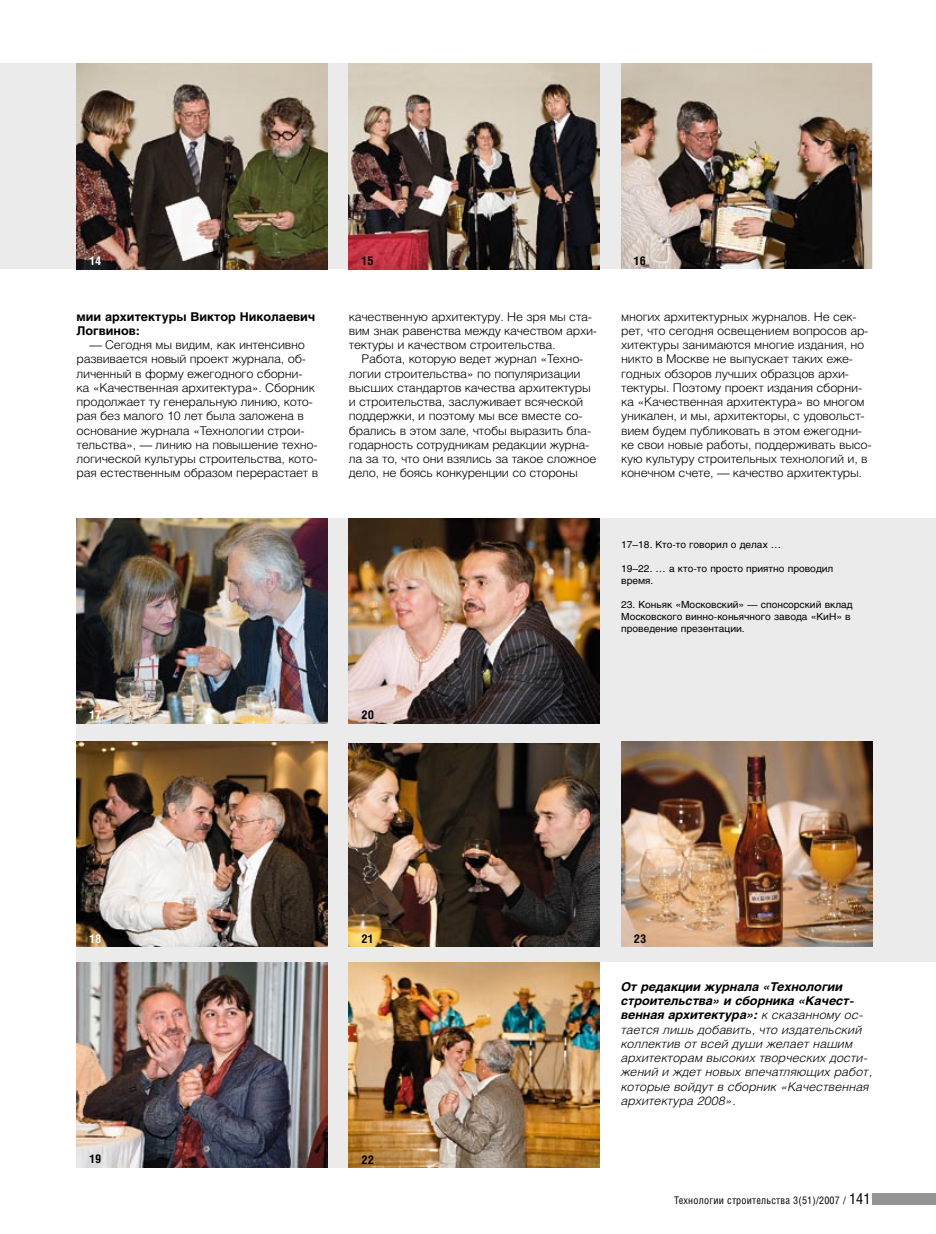
<style>
.page{position:relative;width:936px;height:1234px;background:#fff}
.page>*{position:absolute;margin:0;border:0;box-sizing:border-box;transform-origin:0 0}
.Текст{font:300 12px/14.2px "Helios";letter-spacing:-.02em;color:#000;scale:1.04 1}
.Текст_-_первый_абзац{font:italic 300 12px/14.2px "Helios";color:#000;scale:1.04 1}
.Текст-2{font:700 12px/14.2px "Helios";color:#000;scale:1.04 1}
.Текст-3{font:700 12px "Helios Cond";color:#000;scale:1.04 1}
.Текст-4{font:700 12px "Helios Cond";color:#fff;scale:1.04 1}
.t1{font:10.5px "Helios Cond";letter-spacing:.02em;color:#000}
.Иллюстрация_-_подпис{font:9.75px/12px "Helios";color:#000;scale:1.04 1}
.s1{font-weight:700}
.s2{font-size:15px}
</style>
<div class="page">
<div style="left:872px;top:1192px;width:63px;height:11px;background:#949494"></div>
<div style="left:77px;top:897px;width:523px;height:270px;background:#ebebeb"></div>
<div style="left:77px;top:518px;width:858px;height:444px;background:#ebebeb"></div>
<div style="left:0;top:64px;width:872px;height:205px;background:#ebebeb"></div>
<img style="left:621px;top:64px;width:250px;height:204px">
<img style="left:621px;top:741px;width:251px;height:205px">
<img style="left:77px;top:962px;width:250px;height:205px">
<img style="left:77px;top:741px;width:250px;height:205px">
<img style="left:77px;top:518px;width:250px;height:205px">
<img style="left:349px;top:743px;width:251px;height:203px">
<img style="left:349px;top:518px;width:251px;height:205px">
<img style="left:349px;top:64px;width:251px;height:205px">
<img style="left:77px;top:64px;width:250px;height:205px">
<img style="left:349px;top:962px;width:251px;height:205px">
<p class="Текст-4" style="left:89px;top:253px;width:13px">14</p>
<p class="Текст-3" style="left:361px;top:254px;width:13px">15</p>
<p class="Текст-3" style="left:634px;top:253px;width:13px">16</p>
<p class="Текст-2" style="left:77px;top:309px;width:231px">мии архитектуры Виктор Николаевич<br>Логвинов:</p>
<p class="Текст" style="left:77px;top:337px;width:234px;text-indent:13px">— Сегодня мы видим, как интенсивно развивается новый проект журнала, об&shy;личенный в форму ежегодного сборни&shy;ка «Качественная архитектура». Сборник продолжает ту генеральную линию, кото&shy;рая без малого 10 лет была заложена в основание журнала «Технологии строи&shy;тельства», — линию на повышение техно&shy;логической культуры строительства, кото&shy;рая естественным образом перерастает в</p>
<p class="Текст-4" style="left:89px;top:707px;width:13px">17</p>
<p class="Текст" style="left:349px;top:309px;width:240px">качественную архитектуру. Не зря мы ста&shy;вим знак равенства между качеством архи&shy;тектуры и качеством строительства.</p>
<p class="Текст" style="left:349px;top:351px;width:239px;text-indent:13px">Работа, которую ведет журнал «Техно&shy;логии строительства» по популяризации высших стандартов качества архитектуры и строительства, заслуживает всяческой поддержки, и поэтому мы все вместе со&shy;брались в этом зале, чтобы выразить бла&shy;годарность сотрудникам редакции журна&shy;ла за то, что они взялись за такое сложное дело, не боясь конкуренции со стороны</p>
<p class="Текст" style="left:621px;top:309px;width:242px">многих архитектурных журналов. Не сек&shy;рет, что сегодня освещением вопросов ар&shy;хитектуры занимаются многие издания, но никто в Москве не выпускает таких еже&shy;годных обзоров лучших образцов архи&shy;тектуры. Поэтому проект издания сборни&shy;ка «Качественная архитектура» во многом уникален, и мы, архитекторы, с удовольст&shy;вием будем публиковать в этом ежегодни&shy;ке свои новые работы, поддерживать высо&shy;кую культуру строительных технологий и, в конечном счете, — качество архитектуры.</p>
<p class="Иллюстрация_-_подпис" style="left:621px;top:538px;width:155px">17–18. Кто-то говорил о делах …</p>
<p class="Иллюстрация_-_подпис" style="left:621px;top:562px;width:205px">19–22. … а кто-то просто приятно проводил время.</p>
<p class="Иллюстрация_-_подпис" style="left:621px;top:598px;width:224px">23. Коньяк «Московский» — спонсорский вклад<br>Московского винно-коньячного завода «КиН» в проведение презентации.</p>
<p class="Текст-3" style="left:361px;top:707px;width:14px">20</p>
<p class="Текст-4" style="left:89px;top:931px;width:13px">18</p>
<p class="Текст-3" style="left:89px;top:1151px;width:13px">19</p>
<p class="Текст-3" style="left:361px;top:931px;width:13px">21</p>
<p class="Текст-3" style="left:361px;top:1152px;width:14px">22</p>
<p class="Текст-3" style="left:634px;top:931px;width:14px">23</p>
<p class="Текст_-_первый_абзац" style="left:621px;top:978px;width:243px"><span class="s1">От редакции журнала «Технологии строительства» и сборника «Качест&shy;венная архитектура»:</span> к сказанному ос&shy;тается лишь добавить, что издательский коллектив от всей души желает нашим архитекторам высоких творческих дости&shy;жений и ждет новых впечатляющих работ, которые войдут в сборник «Качественная архитектура 2008».</p>
<p class="t1" style="left:674px;top:1193px;width:198px">Технологии строительства 3(51)/2007 / <span class="s2">141</span></p>
</div>
